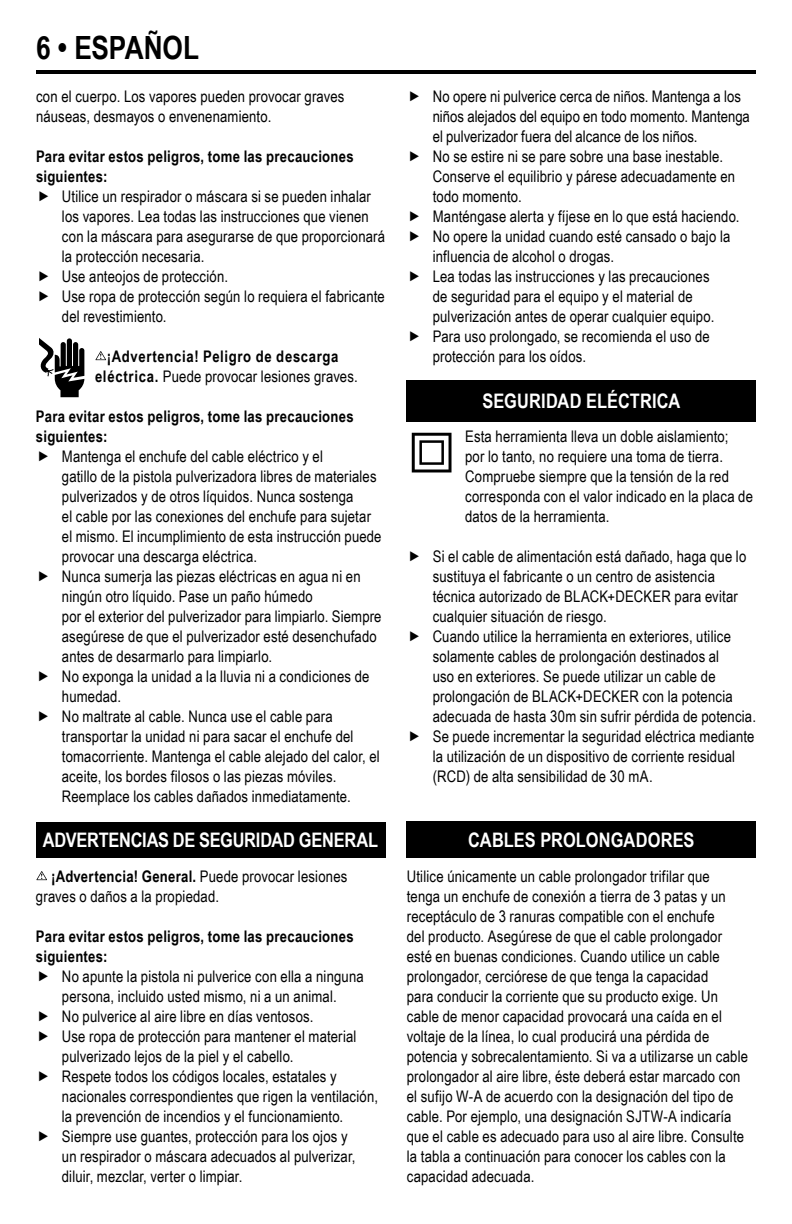
<style>
.page{position:relative;width:792px;height:1224px;background:#fff}
.page>*{position:absolute;margin:0;border:0;box-sizing:border-box;transform-origin:0 0}
.t1{font:700 32px "Arial Narrow";letter-spacing:-.005em;color:#000}
.t2{font:700 20px "Arial Narrow";letter-spacing:-.005em;color:#fff}
.t3{font:16px/20px "Arial Narrow";letter-spacing:.01em;color:#000}
.t4{font:700 16px/20px "Arial Narrow";letter-spacing:.015em;color:#000}
.t5{font:700 16px/20px "Arial Narrow";letter-spacing:.04em;color:#000;text-align:center}
.s1{font-weight:400}
.s2{font-weight:700}
</style>
<div class="page">
<hr style="left:36px;top:70px;width:720px;height:4px;background:#000">
<svg style="left:40px;top:338px;width:44px;height:59px"></svg>
<div style="left:95px;top:350px;width:12px;height:12px;background:#d7d7d7"></div>
<svg style="left:95px;top:351px;width:11px;height:9px"></svg>
<div style="left:36px;top:822px;width:349px;height:36px;background:#000"></div>
<div style="left:36px;top:870px;width:12px;height:12px;background:#d7d7d7"></div>
<svg style="left:36px;top:871px;width:11px;height:9px"></svg>
<div style="left:407px;top:380px;width:349px;height:42px;background:#000"></div>
<svg style="left:411px;top:432px;width:41px;height:41px"></svg>
<svg style="left:412px;top:433px;width:40px;height:39px"></svg>
<div style="left:407px;top:822px;width:349px;height:36px;background:#000"></div>
<h1 class="t1" style="left:36px;top:24px;width:165px">6 • ESPAÑOL</h1>
<p class="t3" style="left:36px;top:85px;width:310px">con el cuerpo. Los vapores pueden provocar graves náuseas, desmayos o envenenamiento.</p>
<p class="t4" style="left:36px;top:145px;width:319px">Para evitar estos peligros, tome las precauciones siguientes:</p>
<p class="t3" style="left:62px;top:185px;width:325px">Utilice un respirador o máscara si se pueden inhalar los vapores. Lea todas las instrucciones que vienen con la máscara para asegurarse de que proporcionará la protección necesaria.<br>Use anteojos de protección.<br>Use ropa de protección según lo requiera el fabricante del revestimiento.</p>
<p class="t5" style="left:95px;top:345px;width:264px">¡Advertencia! Peligro de descarga eléctrica. <span class="s1">Puede provocar lesiones graves.</span></p>
<p class="t4" style="left:36px;top:405px;width:319px">Para evitar estos peligros, tome las precauciones siguientes:</p>
<p class="t3" style="left:62px;top:445px;width:321px">Mantenga el enchufe del cable eléctrico y el<br>gatillo de la pistola pulverizadora libres de materiales pulverizados y de otros líquidos. Nunca sostenga<br>el cable por las conexiones del enchufe para sujetar el mismo. El incumplimiento de esta instrucción puede provocar una descarga eléctrica.<br>Nunca sumerja las piezas eléctricas en agua ni en ningún otro líquido. Pase un paño húmedo<br>por el exterior del pulverizador para limpiarlo. Siempre asegúrese de que el pulverizador esté desenchufado antes de desarmarlo para limpiarlo.<br>No exponga la unidad a la lluvia ni a condiciones de humedad.<br>No maltrate al cable. Nunca use el cable para transportar la unidad ni para sacar el enchufe del tomacorriente. Mantenga el cable alejado del calor, el aceite, los bordes filosos o las piezas móviles.<br>Reemplace los cables dañados inmediatamente.</p>
<p class="t2" style="left:43px;top:825px;width:337px">ADVERTENCIAS DE SEGURIDAD GENERAL</p>
<p class="t3" style="left:36px;top:865px;width:313px;text-indent:15px"><span class="s2">¡Advertencia! General.</span> Puede provocar lesiones graves o daños a la propiedad.</p>
<p class="t4" style="left:36px;top:925px;width:319px">Para evitar estos peligros, tome las precauciones siguientes:</p>
<p class="t3" style="left:62px;top:965px;width:318px">No apunte la pistola ni pulverice con ella a ninguna persona, incluido usted mismo, ni a un animal.<br>No pulverice al aire libre en días ventosos.<br>Use ropa de protección para mantener el material pulverizado lejos de la piel y el cabello.<br>Respete todos los códigos locales, estatales y nacionales correspondientes que rigen la ventilación, la prevención de incendios y el funcionamiento.<br>Siempre use guantes, protección para los ojos y<br>un respirador o máscara adecuados al pulverizar, diluir, mezclar, verter o limpiar.</p>
<p class="t3" style="left:433px;top:85px;width:319px">No opere ni pulverice cerca de niños. Mantenga a los niños alejados del equipo en todo momento. Mantenga el pulverizador fuera del alcance de los niños.<br>No se estire ni se pare sobre una base inestable.<br>Conserve el equilibrio y párese adecuadamente en todo momento.<br>Manténgase alerta y fíjese en lo que está haciendo.<br>No opere la unidad cuando esté cansado o bajo la influencia de alcohol o drogas.<br>Lea todas las instrucciones y las precauciones<br>de seguridad para el equipo y el material de pulverización antes de operar cualquier equipo.<br>Para uso prolongado, se recomienda el uso de protección para los oídos.</p>
<p class="t2" style="left:482px;top:386px;width:200px">SEGURIDAD ELÉCTRICA</p>
<p class="t3" style="left:465px;top:425px;width:289px">Esta herramienta lleva un doble aislamiento;<br>por lo tanto, no requiere una toma de tierra.<br>Compruebe siempre que la tensión de la red corresponda con el valor indicado en la placa de datos de la herramienta.</p>
<p class="t3" style="left:433px;top:545px;width:325px">Si el cable de alimentación está dañado, haga que lo sustituya el fabricante o un centro de asistencia técnica autorizado de BLACK+DECKER para evitar cualquier situación de riesgo.<br>Cuando utilice la herramienta en exteriores, utilice solamente cables de prolongación destinados al<br>uso en exteriores. Se puede utilizar un cable de prolongación de BLACK+DECKER con la potencia adecuada de hasta 30m sin sufrir pérdida de potencia.<br>Se puede incrementar la seguridad eléctrica mediante la utilización de un dispositivo de corriente residual (RCD) de alta sensibilidad de 30 mA.</p>
<p class="t2" style="left:468px;top:825px;width:228px">CABLES PROLONGADORES</p>
<p class="t3" style="left:407px;top:865px;width:343px">Utilice únicamente un cable prolongador trifilar que<br>tenga un enchufe de conexión a tierra de 3 patas y un receptáculo de 3 ranuras compatible con el enchufe<br>del producto. Asegúrese de que el cable prolongador esté en buenas condiciones. Cuando utilice un cable prolongador, cerciórese de que tenga la capacidad<br>para conducir la corriente que su producto exige. Un cable de menor capacidad provocará una caída en el voltaje de la línea, lo cual producirá una pérdida de potencia y sobrecalentamiento. Si va a utilizarse un cable prolongador al aire libre, éste deberá estar marcado con el sufijo W-A de acuerdo con la designación del tipo de cable. Por ejemplo, una designación SJTW-A indicaría que el cable es adecuado para uso al aire libre. Consulte la tabla a continuación para conocer los cables con la capacidad adecuada.</p>
</div>
